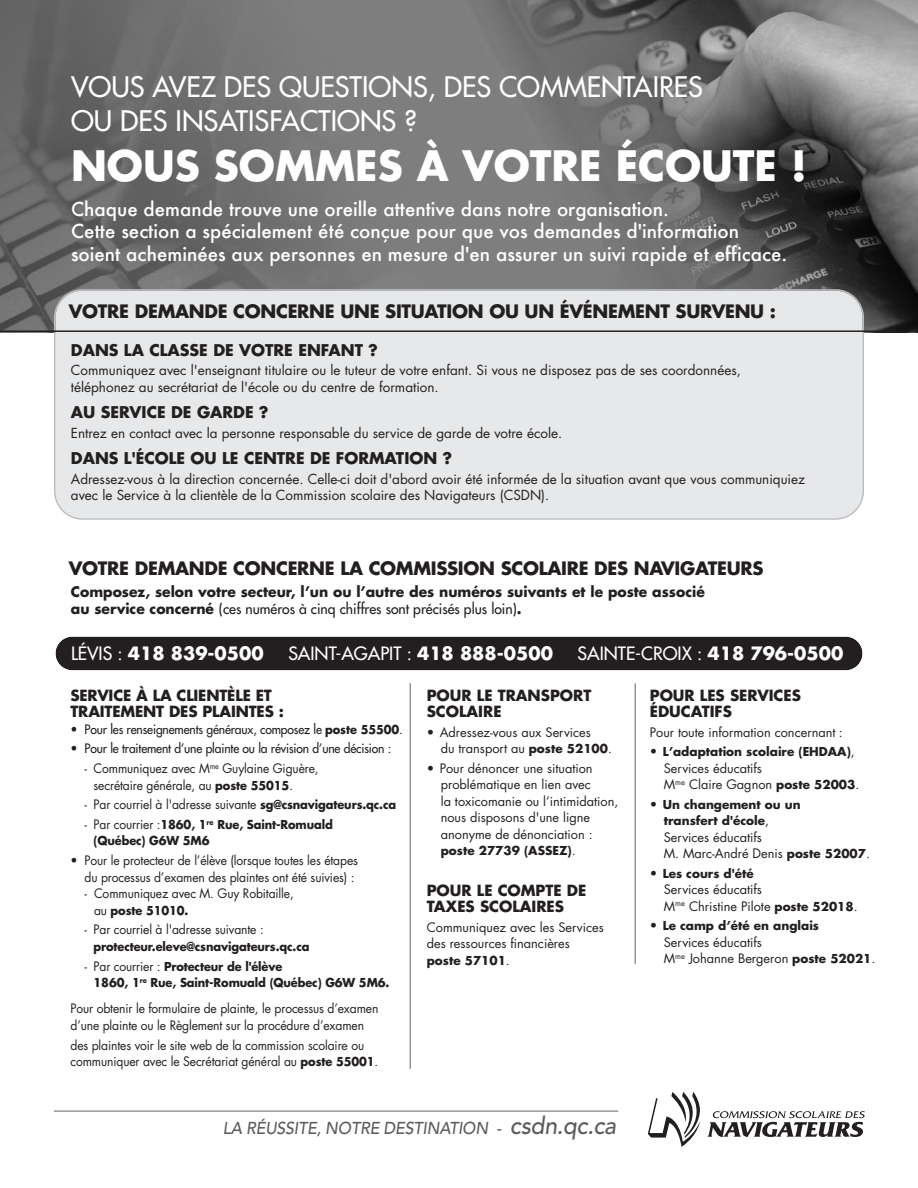
<style>
.page{position:relative;width:918px;height:1188px;background:#fff}
.page>*{position:absolute;margin:0;border:0;box-sizing:border-box;transform-origin:0 0}
.t1{font:700 40.8px "Futura";color:#fff}
.t2{font:27.6px/33.8px "Futura";color:#fff}
.t3{font:500 18.75px/22.2px "Futura";color:#fff}
.t4{font:700 18px "Futura";letter-spacing:-.015em;color:#231f20}
.t5{font:17.85px "Futura";color:#fff}
.t6{font:700 17.85px "Futura";color:#fff}
.t7{font:italic 500 17.1px "Avenir";letter-spacing:-.01em;color:#5c5c5f;scale:.94 1}
.t8{font:700 15.75px "Futura";color:#231f20}
.t9{font:700 15px/16.5px "Futura";color:#231f20}
.t10{font:700 14.25px/16.5px "Futura";color:#231f20}
.t11{font:13.5px/16.5px "Futura";color:#231f20}
.t12{font:12.75px/16.5px "Futura";letter-spacing:-.01em;color:#231f20;scale:.95 1}
.t13{font:12.75px/16.5px "Futura";letter-spacing:-.01em;color:#231f20}
.t14{font:12.75px "Futura";letter-spacing:-.01em;color:#231f20;scale:.95 1}
.t15{font:700 12px/16.5px "Futura";letter-spacing:-.01em;color:#231f20;scale:.95 1}
.t16{font:700 12px/16.5px "Futura";letter-spacing:-.01em;color:#231f20}
.s1{font-weight:400}
.s2{font-weight:700}
.s3{font-weight:700;font-size:12px}
.s4{font-weight:400;font-size:12.75px}
.s5{font-style:inherit}
.s6{font-size:24.45px}
</style>
<div class="page">
<img style="left:0;top:0;width:918px;height:330px">
<div style="left:54px;top:289px;width:810px;height:231px;background:#e7e8e9"></div>
<div style="left:55px;top:636px;width:808px;height:35px;background:#231f20"></div>
<svg style="left:707px;top:1111px;width:158px;height:26px"></svg>
<svg style="left:648px;top:1092px;width:53px;height:55px"></svg>
<hr style="left:0;top:330px;width:918px;height:2px;background:#231f20">
<hr style="left:410px;top:683px;width:1px;height:386px;background:#939598">
<hr style="left:54px;top:1110px;width:564px;height:2px;background:#939598">
<hr style="left:635px;top:683px;width:1px;height:281px;background:#939598">
<p class="t2" style="left:71px;top:72px;width:634px">VOUS AVEZ DES QUESTIONS, DES COMMENTAIRES<br>OU DES INSATISFACTIONS ?</p>
<p class="t1" style="left:71px;top:147px;width:737px">NOUS SOMMES À VOTRE ÉCOUTE !</p>
<p class="t3" style="left:71px;top:198px;width:718px">Chaque demande trouve une oreille attentive dans notre organisation.<br>Cette section a spécialement été conçue pour que vos demandes d'information soient acheminées aux personnes en mesure d'en assurer un suivi rapide et efficace.</p>
<p class="t4" style="left:69px;top:303px;width:709px">VOTRE DEMANDE CONCERNE UNE SITUATION OU UN ÉVÉNEMENT SURVENU :</p>
<p class="t8" style="left:71px;top:342px;width:308px">DANS LA CLASSE DE VOTRE ENFANT ?</p>
<p class="t11" style="left:71px;top:363px;width:671px">Communiquez avec l'enseignant titulaire ou le tuteur de votre enfant. Si vous ne disposez pas de ses coordonnées, téléphonez au secrétariat de l'école ou du centre de formation.</p>
<p class="t8" style="left:71px;top:405px;width:199px">AU SERVICE DE GARDE ?</p>
<p class="t11" style="left:71px;top:426px;width:493px">Entrez en contact avec la personne responsable du service de garde de votre école.</p>
<p class="t8" style="left:71px;top:451px;width:383px">DANS L'ÉCOLE OU LE CENTRE DE FORMATION ?</p>
<p class="t11" style="left:71px;top:472px;width:736px">Adressez-vous à la direction concernée. Celle-ci doit d'abord avoir été informée de la situation avant que vous communiquiez avec le Service à la clientèle de la Commission scolaire des Navigateurs (CSDN).</p>
<p class="t4" style="left:69px;top:560px;width:696px">VOTRE DEMANDE CONCERNE LA COMMISSION SCOLAIRE DES NAVIGATEURS</p>
<p class="t10" style="left:71px;top:585px;width:635px">Composez, selon votre secteur, l’un ou l’autre des numéros suivants et le poste associé au service concerné <span class="s1">(ces numéros à cinq chiffres sont précisés plus loin)</span>.</p>
<p class="t6" style="left:71px;top:646px;width:194px"><span class="s1">LÉVIS :</span> 418 839-0500</p>
<p class="t5" style="left:288px;top:645px;width:266px">SAINT-AGAPIT : <span class="s2">418 888-0500</span></p>
<p class="t5" style="left:578px;top:645px;width:267px">SAINTE-CROIX : <span class="s2">418 796-0500</span></p>
<p class="t9" style="left:427px;top:688px;width:166px">POUR LE TRANSPORT<br>SCOLAIRE</p>
<p class="t13" style="left:441px;top:725px;width:173px;text-indent:-14px">• Adressez-vous aux Services<br>du transport au <span class="s3">poste 52100</span>.</p>
<p class="t13" style="left:441px;top:761px;width:179px;text-indent:-14px">• Pour dénoncer une situation problématique en lien avec<br>la toxicomanie ou l’intimidation, nous disposons d'une ligne anonyme de dénonciation :</p>
<p class="t16" style="left:441px;top:843px;width:136px">poste 27739 (ASSEZ)<span class="s4">.</span></p>
<p class="t9" style="left:427px;top:883px;width:161px">POUR LE COMPTE DE<br>TAXES SCOLAIRES</p>
<p class="t13" style="left:427px;top:920px;width:179px">Communiquez avec les Services des ressources financières</p>
<p class="t16" style="left:427px;top:953px;width:85px">poste 57101<span class="s4">.</span></p>
<p class="t9" style="left:70px;top:688px;width:215px">SERVICE À LA CLIENTÈLE ET<br>TRAITEMENT DES PLAINTES :</p>
<p class="t14" style="left:70px;top:722px;width:351px"><span class="s5">•</span> Pour les renseignements généraux, composez le <span class="s3">poste 55500</span>.</p>
<p class="t14" style="left:70px;top:742px;width:339px"><span class="s5">•</span> Pour le traitement d’une plainte ou la révision d’une décision :</p>
<p class="t12" style="left:94px;top:761px;width:238px;text-indent:-9px">- Communiquez avec M<sup>me</sup> Guylaine Giguère, secrétaire générale, au <span class="s3">poste 55015</span>.</p>
<p class="t12" style="left:85px;top:797px;width:330px">- Par courriel à l'adresse suivante <span class="s3">sg@csnavigateurs.qc.ca</span></p>
<p class="t15" style="left:94px;top:817px;width:253px;text-indent:-9px"><span class="s4">- Par courrier :</span>1860, 1<sup>re</sup> Rue, Saint-Romuald (Québec) G6W 5M6</p>
<p class="t12" style="left:70px;top:853px;width:304px;text-align:right">• Pour le protecteur de l’élève (lorsque toutes les étapes du processus d’examen des plaintes ont été suivies) :</p>
<p class="t12" style="left:85px;top:886px;width:222px">- Communiquez avec M. Guy Robitaille,</p>
<p class="t15" style="left:94px;top:903px;width:101px"><span class="s4">au</span> poste 51010.</p>
<p class="t12" style="left:85px;top:923px;width:190px">- Par courriel à l'adresse suivante :</p>
<p class="t15" style="left:94px;top:939px;width:229px">protecteur.eleve@csnavigateurs.qc.ca</p>
<p class="t15" style="left:94px;top:959px;width:313px;text-indent:-9px"><span class="s4">- Par courrier :</span> Protecteur de l'élève<br>1860, 1<sup>re</sup> Rue, Saint-Romuald (Québec) G6W 5M6.</p>
<p class="t12" style="left:70px;top:1002px;width:326px">Pour obtenir le formulaire de plainte, le processus d’examen d’une plainte ou le Règlement sur la procédure d’examen</p>
<p class="t12" style="left:70px;top:1038px;width:326px">des plaintes voir le site web de la commission scolaire ou communiquer avec le Secrétariat général au <span class="s3">poste 55001</span>.</p>
<p class="t9" style="left:650px;top:688px;width:153px">POUR LES SERVICES<br>ÉDUCATIFS</p>
<p class="t13" style="left:650px;top:725px;width:194px">Pour toute information concernant :</p>
<p class="t16" style="left:650px;top:744px;width:207px"><span class="s4">•</span> L’adaptation scolaire (EHDAA)<span class="s4">,</span></p>
<p class="t13" style="left:664px;top:761px;width:197px">Services éducatifs<br>M<sup>me</sup> Claire Gagnon <span class="s3">poste 52003</span>.</p>
<p class="t16" style="left:664px;top:797px;width:138px;text-indent:-14px"><span class="s4">•</span> Un changement ou un transfert d'école<span class="s4">,</span></p>
<p class="t13" style="left:664px;top:830px;width:208px">Services éducatifs<br>M. Marc-André Denis <span class="s3">poste 52007</span>.</p>
<p class="t16" style="left:650px;top:866px;width:105px"><span class="s4">•</span> Les cours d'été</p>
<p class="t13" style="left:664px;top:882px;width:195px">Services éducatifs<br>M<sup>me</sup> Christine Pilote <span class="s3">poste 52018</span>.</p>
<p class="t16" style="left:650px;top:918px;width:171px"><span class="s4">•</span> Le camp d’été en anglais</p>
<p class="t13" style="left:664px;top:935px;width:213px">Services éducatifs<br>M<sup>me</sup> Johanne Bergeron <span class="s3">poste 52021</span>.</p>
<p class="t7" style="left:223px;top:1121px;width:420px">LA RÉUSSITE, NOTRE DESTINATION - <span class="s6">csdn.qc.ca</span></p>
</div>
